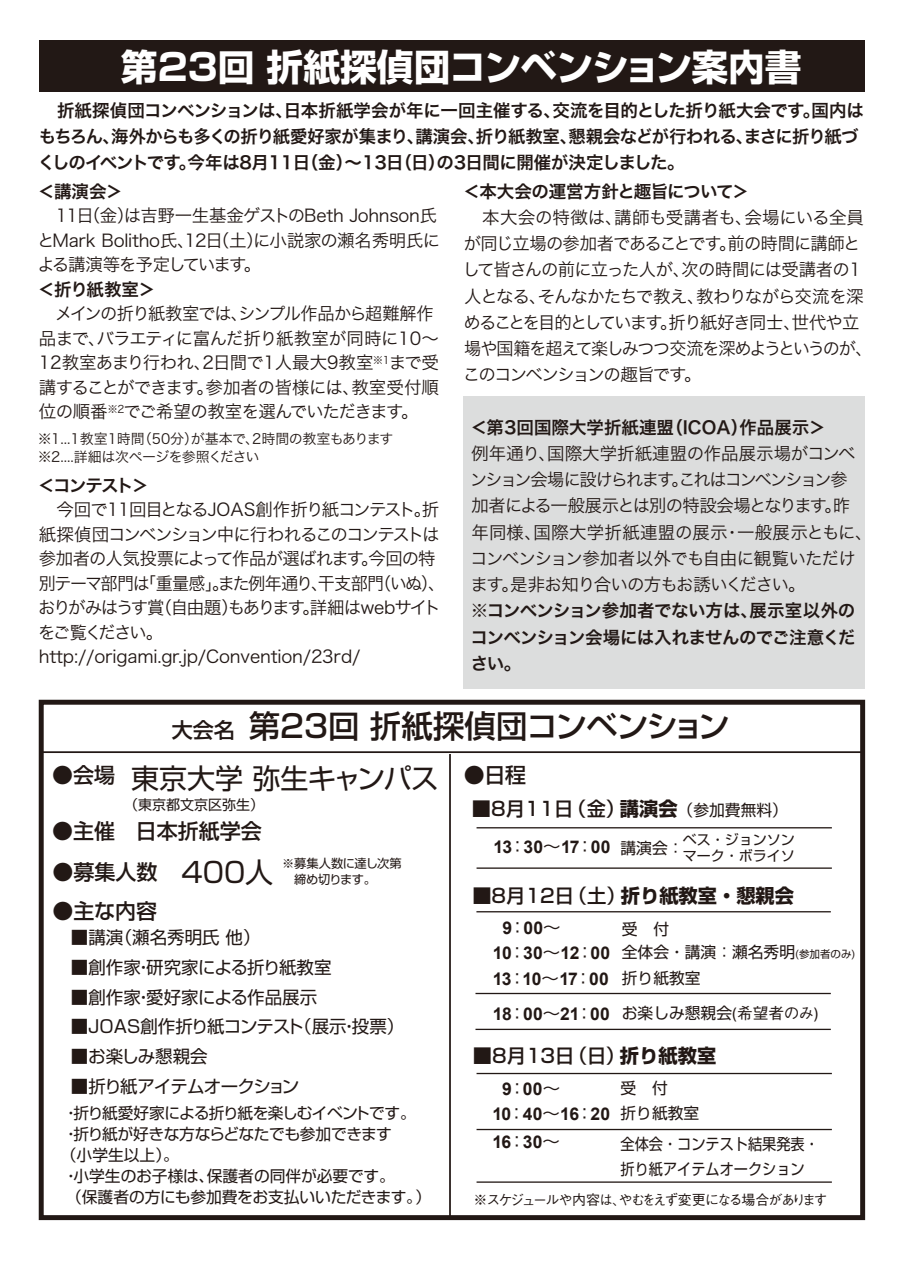
<style>
.page{position:relative;width:903px;height:1275px;background:#fff}
.page>*{position:absolute;margin:0;border:0;box-sizing:border-box;transform-origin:0 0}
.t1{font:700 36.75px "Shin Go Pro";color:#fff}
.t2{font:500 31.5px "Shin Go Pro";letter-spacing:-.01em;color:#221815}
.t3{font:28px "Shin Go Pro";color:#221815}
.t4{font:500 21px "Shin Go Pro";color:#221815}
.t5{font:500 19.25px "Shin Go Pro";color:#221815}
.t6{font:17.5px/26.2px "Hira Kaku Pro W3";letter-spacing:-.05em;color:#221815}
.t7{font:17.5px/26.2px "Hira Kaku Pro W6";letter-spacing:-.03em;color:#221815}
.t8{font:17.5px/24.5px "Hira Kaku Pro W3";letter-spacing:-.015em;color:#221815}
.t9{font:700 17.5px/24.5px "Arial";color:#221815}
.t10{font:17.5px "Shin Go Pro";color:#221815}
.t11{font:17.5px "Shin Go Pro";letter-spacing:-.02em;color:#221815}
.t12{font:700 17.5px/35px "Arial";letter-spacing:-.02em;color:#221815}
.t13{font:17.5px "Hira Kaku Pro W6";color:#221815}
.t14{font:17.5px "Shin Go Pro";letter-spacing:-.055em;color:#221815}
.t15{font:15.75px/22.8px "Shin Go Pro";color:#221815}
.t16{font:15.75px/24.5px "Shin Go Pro";color:#221815;scale:.9 1}
.t17{font:15.75px "Shin Go Pro";letter-spacing:-.045em;color:#221815}
.t18{font:15.75px "Shin Go Pro";letter-spacing:-.03em;color:#221815}
.t19{font:14px/17.5px "Hira Kaku Pro W3";letter-spacing:-.03em;color:#221815}
.t20{font:500 14px "Gothic BBB Pro";letter-spacing:-.12em;color:#221815}
.t21{font:14px/16.8px "Shin Go Pro";color:#221815}
.t22{font:12.25px/15.8px "Shin Go Pro";letter-spacing:-.035em;color:#221815}
.s1{font-size:21px}
.s2{font-weight:700}
.s3{font-weight:400;font-size:15.75px}
.s4{font-family:"Shin Go Pro";font-weight:400}
.s5{font-size:10.5px}
.s6{font-family:"Gothic BBB Pro";font-weight:500}
</style>
<div class="page">
<div style="left:463px;top:396px;width:401px;height:293px;background:#dcdddd"></div>
<div style="left:39px;top:700px;width:826px;height:520px;border:5px solid #221815"></div>
<div style="left:39px;top:40px;width:825px;height:51px;background:#221815"></div>
<hr style="left:476px;top:911px;width:355px;height:1px;background:#221815">
<hr style="left:475px;top:993px;width:356px;height:1px;background:#221815">
<hr style="left:475px;top:1029px;width:356px;height:1px;background:#221815">
<hr style="left:43px;top:751px;width:820px;height:2px;background:#221815">
<hr style="left:449px;top:754px;width:2px;height:465px;background:#221815">
<hr style="left:476px;top:1129px;width:356px;height:1px;background:#221815">
<hr style="left:476px;top:1073px;width:356px;height:1px;background:#221815">
<hr style="left:476px;top:827px;width:356px;height:1px;background:#221815">
<hr style="left:476px;top:867px;width:356px;height:2px;background:#221815">
<hr style="left:476px;top:1181px;width:356px;height:2px;background:#221815">
<h1 class="t1" style="left:121px;top:38px;width:682px">第23回 折紙探偵団コンベンション案内書</h1>
<p class="t7" style="left:38px;top:96px;width:828px">　折紙探偵団コンベンションは、日本折紙学会が年に一回主催する、交流を目的とした折り紙大会です。国内はもちろん、海外からも多くの折り紙愛好家が集まり、講演会、折り紙教室、懇親会などが行われる、まさに折り紙づくしのイベントです。今年は8月11日（金）～13日（日）の3日間に開催が決定しました。</p>
<p class="t7" style="left:463px;top:177px;width:287px">＜本大会の運営方針と趣旨について＞</p>
<p class="t6" style="left:463px;top:203px;width:411px">　本大会の特徴は、講師も受講者も、会場にいる全員が同じ立場の参加者であることです。前の時間に講師として皆さんの前に立った人が、次の時間には受講者の1人となる、そんなかたちで教え、教わりながら交流を深めることを目的としています。折り紙好き同士、世代や立場や国籍を超えて楽しみつつ交流を深めようというのが、このコンベンションの趣旨です。</p>
<p class="t7" style="left:38px;top:177px;width:86px">＜講演会＞</p>
<p class="t8" style="left:37px;top:202px;width:405px">　11日（金）は吉野一生基金ゲストのBeth Johnson氏とMark Bolitho氏、12日（土）に小説家の瀬名秀明氏による講演等を予定しています。</p>
<p class="t7" style="left:38px;top:275px;width:119px">＜折り紙教室＞</p>
<p class="t6" style="left:39px;top:300px;width:402px;line-height:24.5px">　メインの折り紙教室では、シンプル作品から超難解作品まで、バラエティに富んだ折り紙教室が同時に10～<br>12教室あまり行われ、2日間で1人最大9教室<sup>※1</sup>まで受講することができます。参加者の皆様には、教室受付順位の順番<sup>※2</sup>でご希望の教室を選んでいただきます。</p>
<p class="t13" style="left:470px;top:411px;width:357px">＜第3回国際大学折紙連盟（ICOA）作品展示＞</p>
<p class="t6" style="left:470px;top:439px;width:404px">例年通り、国際大学折紙連盟の作品展示場がコンベンション会場に設けられます。これはコンベンション参<br>加者による一般展示とは別の特設会場となります。昨<br>年同様、国際大学折紙連盟の展示・一般展示ともに、コンベンション参加者以外でも自由に観覧いただけます。是非お知り合いの方もお誘いください。</p>
<p class="t7" style="left:470px;top:597px;width:386px;text-align:justify">※コンベンション参加者でない方は、展示室以外のコンベンション会場には入れませんのでご注意ください。</p>
<p class="t19" style="left:38px;top:429px;width:370px">※1...1教室1時間（50分）が基本で、2時間の教室もあります　※2....詳細は次ページを参照ください</p>
<p class="t7" style="left:38px;top:471px;width:112px">＜コンテスト＞</p>
<p class="t6" style="left:38px;top:496px;width:409px;line-height:24.5px">　今回で11回目となるJOAS創作折り紙コンテスト。折紙探偵団コンベンション中に行われるこのコンテストは参加者の人気投票によって作品が選ばれます。今回の特別テーマ部門は「重量感」。また例年通り、干支部門（いぬ）、おりがみはうす賞（自由題）もあります。詳細はwebサイトをご覧ください。http://origami.gr.jp/Convention/23rd/</p>
<h2 class="t2" style="left:172px;top:700px;width:559px"><span class="s1">大会名</span> 第23回 折紙探偵団コンベンション</h2>
<h3 class="t3" style="left:131px;top:755px;width:309px">東京大学 弥生キャンパス</h3>
<p class="t21" style="left:124px;top:794px;width:141px">（東京都文京区弥生）</p>
<p class="t4" style="left:52px;top:758px;width:64px">●会場</p>
<p class="t4" style="left:464px;top:758px;width:64px">●日程</p>
<p class="t4" style="left:52px;top:814px;width:211px">●主催　日本折紙学会</p>
<p class="t5" style="left:472px;top:793px;width:318px">■8月11日（金）<span class="s2">講演会</span><span class="s3">（参加費無料）</span></p>
<p class="t15" style="left:620px;top:834px;width:127px">講演会：　　　　</p>
<p class="t21" style="left:683px;top:829px;width:113px">ベス・ジョンソンマーク・ボライソ</p>
<p class="t9" style="left:493px;top:835px;width:119px">13<span class="s4">：</span>30<span class="s4">～</span>17<span class="s4">：</span>00</p>
<p class="t22" style="left:282px;top:854px;width:121px">※募集人数に達し次第　締め切ります。</p>
<h3 class="t3" style="left:181px;top:849px;width:93px">400人</h3>
<p class="t4" style="left:52px;top:854px;width:106px">●募集人数</p>
<p class="t4" style="left:52px;top:894px;width:106px">●主な内容</p>
<p class="t5" style="left:472px;top:879px;width:323px">■8月12日（土）<span class="s2">折り紙教室・懇親会</span></p>
<p class="t15" style="left:622px;top:916px;width:235px">受　付<br>全体会・講演：瀬名秀明<span class="s5">(参加者のみ)</span></p>
<p class="t15" style="left:622px;top:965px;width:143px">折り紙教室　　　　</p>
<p class="t15" style="left:622px;top:1000px;width:198px">お楽しみ懇親会<span class="s6">(希望者のみ)</span></p>
<p class="t9" style="left:493px;top:917px;width:119px;text-indent:10px">9<span class="s4">：</span>00<span class="s4">～<br></span>10<span class="s4">：</span>30<span class="s4">～</span>12<span class="s4">：</span>00</p>
<p class="t12" style="left:493px;top:962px;width:188px">13<span class="s4">：</span>10<span class="s4">～</span>17<span class="s4">：</span>00<span class="s4">　　　　<br></span>18<span class="s4">：</span>00<span class="s4">～</span>21<span class="s4">：</span>00</p>
<p class="t5" style="left:473px;top:1040px;width:245px">■8月13日（日）<span class="s2">折り紙教室</span></p>
<p class="t11" style="left:71px;top:923px;width:191px">■講演（瀬名秀明氏 他）</p>
<p class="t11" style="left:71px;top:953px;width:262px">■創作家・研究家による折り紙教室</p>
<p class="t10" style="left:71px;top:983px;width:248px">■創作家・愛好家による作品展示</p>
<p class="t10" style="left:71px;top:1012px;width:335px">■JOAS創作折り紙コンテスト（展示・投票）</p>
<p class="t11" style="left:71px;top:1042px;width:138px">■お楽しみ懇親会</p>
<p class="t14" style="left:71px;top:1072px;width:230px">■折り紙アイテムオークション</p>
<p class="t15" style="left:620px;top:1074px;width:96px;line-height:24.5px">受　付<br>折り紙教室　</p>
<p class="t16" style="left:620px;top:1130px;width:222px">全体会・コンテスト結果発表・折り紙アイテムオークション</p>
<p class="t9" style="left:492px;top:1078px;width:119px;text-indent:10px">9<span class="s4">：</span>00<span class="s4">～<br></span>10<span class="s4">：</span>40<span class="s4">～</span>16<span class="s4">：</span>20</p>
<p class="t9" style="left:492px;top:1130px;width:69px">16<span class="s4">：</span>30<span class="s4">～</span></p>
<p class="t17" style="left:63px;top:1100px;width:354px">・折り紙愛好家による折り紙を楽しむイベントです。</p>
<p class="t18" style="left:63px;top:1121px;width:330px">・折り紙が好きな方ならどなたでも参加できます</p>
<p class="t15" style="left:61px;top:1142px;width:120px">（小学生以上）。</p>
<p class="t15" style="left:63px;top:1163px;width:333px">・小学生のお子様は、保護者の同伴が必要です。</p>
<p class="t15" style="left:66px;top:1184px;width:366px">（保護者の方にも参加費をお支払いいただきます。）</p>
<p class="t20" style="left:474px;top:1189px;width:355px">※スケジュールや内容は、やむをえず変更になる場合があります</p>
</div>
